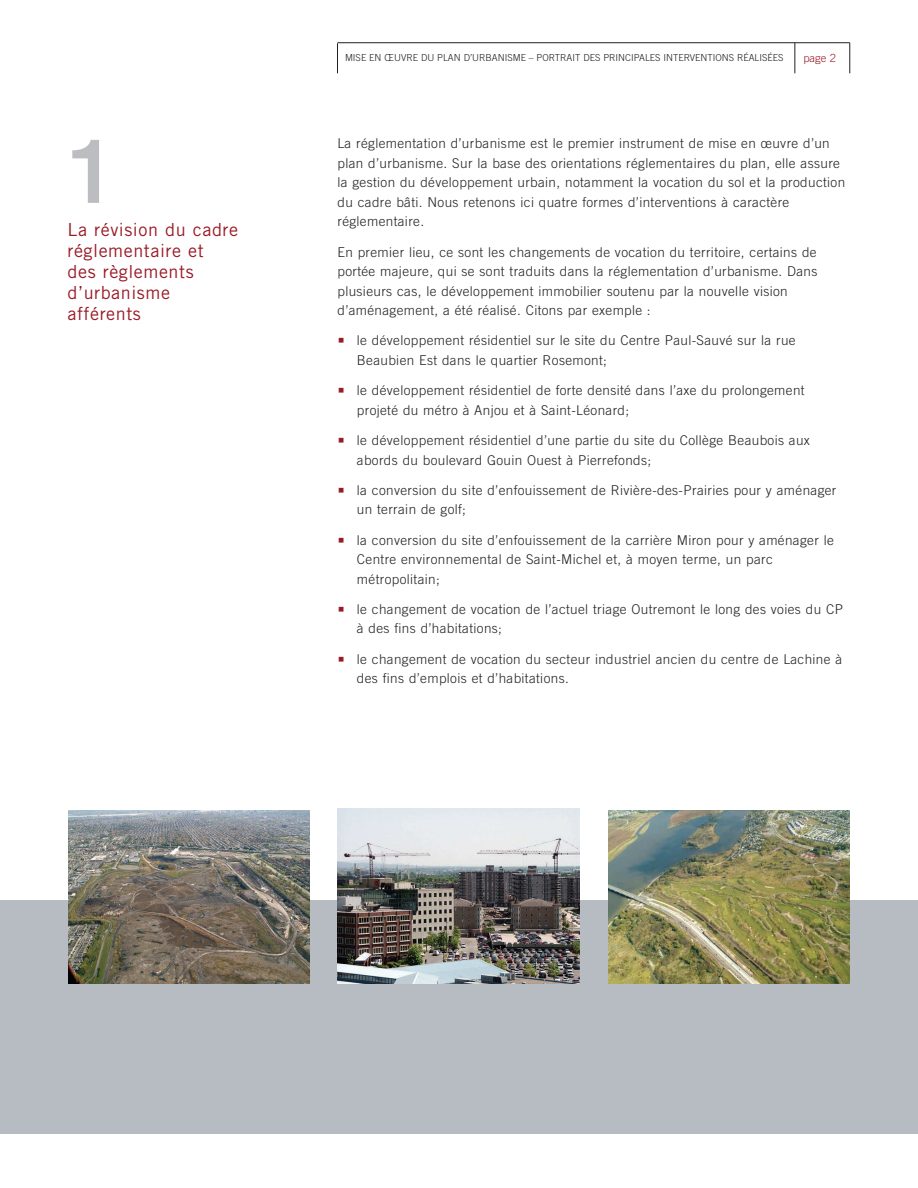
<style>
.page{position:relative;width:918px;height:1188px;background:#fff}
.page>*{position:absolute;margin:0;border:0;box-sizing:border-box;transform-origin:0 0}
.t1{font:500 90px "Helvetica Neue";color:#bbbdc0}
.t2{font:18px/21px "Trade Gothic";letter-spacing:.03em;color:#9a1a27}
.t3{font:300 13.5px/19.5px "Trade Gothic";letter-spacing:.03em;color:#231f20}
.t4{font:300 11.25px "Trade Gothic";color:#9a1a27}
.t5{font:300 9.6px "Trade Gothic";color:#231f20}
.s1{font-family:"Oblong";font-weight:700;font-size:25.5px;color:#9a1a27}
</style>
<div class="page">
<div style="left:1px;top:900px;width:917px;height:234px;background:#b6bcc1"></div>
<img style="left:68px;top:810px;width:242px;height:174px">
<img style="left:608px;top:810px;width:242px;height:174px">
<img style="left:338px;top:808px;width:242px;height:176px">
<hr style="left:338px;top:42px;width:512px;height:1px;background:#231f20">
<hr style="left:337px;top:43px;width:1px;height:30px;background:#231f20">
<hr style="left:795px;top:43px;width:1px;height:30px;background:#231f20">
<hr style="left:850px;top:43px;width:1px;height:30px;background:#231f20">
<h1 class="t1" style="left:68px;top:139px;width:52px">1</h1>
<h2 class="t2" style="left:68px;top:221px;width:172px">La révision du cadre réglementaire et<br>des règlements d’urbanisme afférents</h2>
<p class="t5" style="left:345px;top:54px;width:440px">MISE EN ŒUVRE DU PLAN D’URBANISME – PORTRAIT DES PRINCIPALES INTERVENTIONS RÉALISÉES</p>
<p class="t4" style="left:803px;top:54px;width:34px">page 2</p>
<p class="t3" style="left:338px;top:135px;width:509px">La réglementation d’urbanisme est le premier instrument de mise en œuvre d’un plan d’urbanisme. Sur la base des orientations réglementaires du plan, elle assure la gestion du développement urbain, notamment la vocation du sol et la production du cadre bâti. Nous retenons ici quatre formes d’interventions à caractère réglementaire.</p>
<p class="t3" style="left:338px;top:243px;width:481px">En premier lieu, ce sont les changements de vocation du territoire, certains de portée majeure, qui se sont traduits dans la réglementation d’urbanisme. Dans plusieurs cas, le développement immobilier soutenu par la nouvelle vision d’aménagement, a été réalisé. Citons par exemple :</p>
<p class="t3" style="left:357px;top:332px;width:440px;text-indent:-19px"><span class="s1">•</span> le développement résidentiel sur le site du Centre Paul-Sauvé sur la rue<br>Beaubien Est dans le quartier Rosemont;</p>
<p class="t3" style="left:357px;top:382px;width:449px;text-indent:-19px"><span class="s1">•</span> le développement résidentiel de forte densité dans l’axe du prolongement projeté du métro à Anjou et à Saint-Léonard;</p>
<p class="t3" style="left:357px;top:432px;width:454px;text-indent:-19px"><span class="s1">•</span> le développement résidentiel d’une partie du site du Collège Beaubois aux abords du boulevard Gouin Ouest à Pierrefonds;</p>
<p class="t3" style="left:357px;top:481px;width:481px;text-indent:-19px"><span class="s1">•</span> la conversion du site d’enfouissement de Rivière-des-Prairies pour y aménager un terrain de golf;</p>
<p class="t3" style="left:357px;top:531px;width:478px;text-indent:-19px"><span class="s1">•</span> la conversion du site d’enfouissement de la carrière Miron pour y aménager le<br>Centre environnemental de Saint-Michel et, à moyen terme, un parc métropolitain;</p>
<p class="t3" style="left:357px;top:601px;width:487px;text-indent:-19px"><span class="s1">•</span> le changement de vocation de l’actuel triage Outremont le long des voies du CP à des fins d’habitations;</p>
<p class="t3" style="left:357px;top:650px;width:487px;text-indent:-19px"><span class="s1">•</span> le changement de vocation du secteur industriel ancien du centre de Lachine à des fins d’emplois et d’habitations.</p>
</div>
